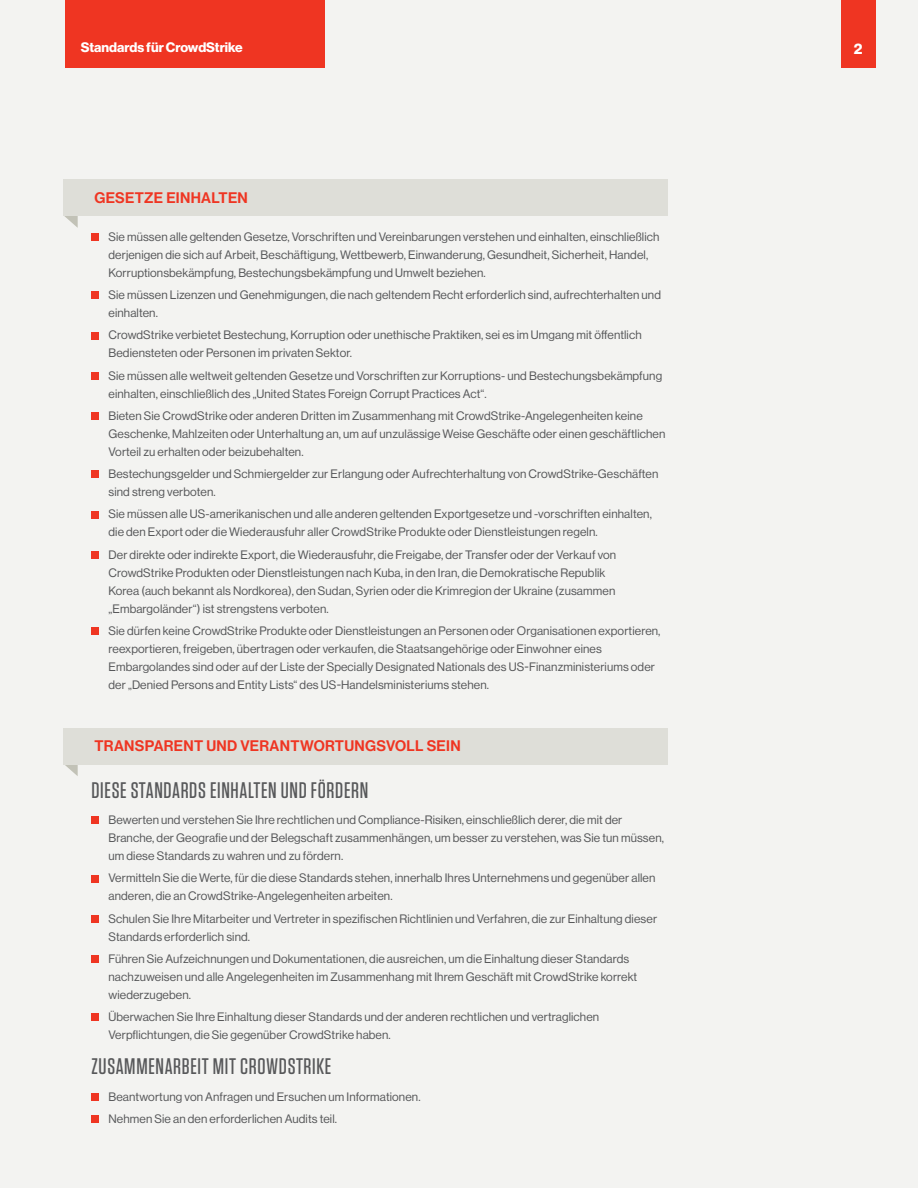
<style>
.page{position:relative;width:918px;height:1188px;background:#f3f3f1}
.page>*{position:absolute;margin:0;border:0;box-sizing:border-box;transform-origin:0 0}
.t1{font:500 22.5px "Tungsten";letter-spacing:.03em;color:#57585a}
.t2{font:500 15px "Haas Grot Disp 65";letter-spacing:.02em;color:#ef3522}
.t3{font:700 15px "Haas Grot Disp 75";color:#fff}
.t4{font:700 13.5px "Haas Grot Disp 75";color:#fff}
.t5{font:12px/18px "Haas Grot Disp 55 Roman";letter-spacing:.01em;color:#57585a}
</style>
<div class="page">
<div style="left:841px;top:0;width:34px;height:68px;background:#ef3522"></div>
<div style="left:65px;top:0;width:259px;height:68px;background:#ef3522"></div>
<svg style="left:64px;top:216px;width:14px;height:12px"></svg>
<div style="left:64px;top:180px;width:604px;height:36px;background:#deded8"></div>
<div style="left:92px;top:234px;width:7px;height:7px;background:#ef3522"></div>
<div style="left:92px;top:292px;width:7px;height:7px;background:#ef3522"></div>
<div style="left:92px;top:332px;width:7px;height:7px;background:#ef3522"></div>
<div style="left:92px;top:372px;width:7px;height:8px;background:#ef3522"></div>
<div style="left:92px;top:413px;width:7px;height:7px;background:#ef3522"></div>
<div style="left:92px;top:471px;width:7px;height:7px;background:#ef3522"></div>
<div style="left:92px;top:511px;width:7px;height:7px;background:#ef3522"></div>
<div style="left:92px;top:551px;width:7px;height:8px;background:#ef3522"></div>
<div style="left:92px;top:628px;width:7px;height:7px;background:#ef3522"></div>
<svg style="left:64px;top:764px;width:14px;height:12px"></svg>
<div style="left:64px;top:728px;width:604px;height:36px;background:#deded8"></div>
<div style="left:92px;top:817px;width:7px;height:7px;background:#ef3522"></div>
<div style="left:92px;top:875px;width:7px;height:7px;background:#ef3522"></div>
<div style="left:92px;top:915px;width:7px;height:8px;background:#ef3522"></div>
<div style="left:92px;top:955px;width:7px;height:8px;background:#ef3522"></div>
<div style="left:92px;top:1014px;width:7px;height:7px;background:#ef3522"></div>
<div style="left:92px;top:1093px;width:7px;height:8px;background:#ef3522"></div>
<div style="left:92px;top:1116px;width:7px;height:7px;background:#ef3522"></div>
<p class="t4" style="left:81px;top:40px;width:163px">Standards für CrowdStrike</p>
<p class="t3" style="left:854px;top:39px;width:10px">2</p>
<p class="t2" style="left:94px;top:189px;width:155px">GESETZE EINHALTEN</p>
<p class="t5" style="left:109px;top:228px;width:552px">Sie müssen alle geltenden Gesetze, Vorschriften und Vereinbarungen verstehen und einhalten, einschließlich derjenigen die sich auf Arbeit, Beschäftigung, Wettbewerb, Einwanderung, Gesundheit, Sicherheit, Handel,<br>Korruptionsbekämpfung, Bestechungsbekämpfung und Umwelt beziehen.</p>
<p class="t5" style="left:109px;top:286px;width:554px">Sie müssen Lizenzen und Genehmigungen, die nach geltendem Recht erforderlich sind, aufrechterhalten und einhalten.</p>
<p class="t5" style="left:109px;top:326px;width:535px">CrowdStrike verbietet Bestechung, Korruption oder unethische Praktiken, sei es im Umgang mit öffentlich<br>Bediensteten oder Personen im privaten Sektor.</p>
<p class="t5" style="left:109px;top:367px;width:555px">Sie müssen alle weltweit geltenden Gesetze und Vorschriften zur Korruptions- und Bestechungsbekämpfung einhalten, einschließlich des „United States Foreign Corrupt Practices Act“.</p>
<p class="t5" style="left:109px;top:407px;width:558px">Bieten Sie CrowdStrike oder anderen Dritten im Zusammenhang mit CrowdStrike-Angelegenheiten keine<br>Geschenke, Mahlzeiten oder Unterhaltung an, um auf unzulässige Weise Geschäfte oder einen geschäftlichen<br>Vorteil zu erhalten oder beizubehalten.</p>
<p class="t5" style="left:109px;top:465px;width:551px">Bestechungsgelder und Schmiergelder zur Erlangung oder Aufrechterhaltung von CrowdStrike-Geschäften sind streng verboten.</p>
<p class="t5" style="left:109px;top:505px;width:545px">Sie müssen alle US-amerikanischen und alle anderen geltenden Exportgesetze und -vorschriften einhalten, die den Export oder die Wiederausfuhr aller CrowdStrike Produkte oder Dienstleistungen regeln.</p>
<p class="t5" style="left:109px;top:546px;width:509px">Der direkte oder indirekte Export, die Wiederausfuhr, die Freigabe, der Transfer oder der Verkauf von CrowdStrike Produkten oder Dienstleistungen nach Kuba, in den Iran, die Demokratische Republik Korea (auch bekannt als Nordkorea), den Sudan, Syrien oder die Krimregion der Ukraine (zusammen „Embargoländer“) ist strengstens verboten.</p>
<p class="t5" style="left:109px;top:622px;width:554px">Sie dürfen keine CrowdStrike Produkte oder Dienstleistungen an Personen oder Organisationen exportieren, reexportieren, freigeben, übertragen oder verkaufen, die Staatsangehörige oder Einwohner eines Embargolandes sind oder auf der Liste der Specially Designated Nationals des US-Finanzministeriums oder der „Denied Persons and Entity Lists“ des US-Handelsministeriums stehen.</p>
<p class="t2" style="left:94px;top:737px;width:368px">TRANSPARENT UND VERANTWORTUNGSVOLL SEIN</p>
<p class="t1" style="left:92px;top:778px;width:278px">DIESE STANDARDS EINHALTEN UND FÖRDERN</p>
<p class="t5" style="left:109px;top:811px;width:557px">Bewerten und verstehen Sie Ihre rechtlichen und Compliance-Risiken, einschließlich derer, die mit der<br>Branche, der Geografie und der Belegschaft zusammenhängen, um besser zu verstehen, was Sie tun müssen, um diese Standards zu wahren und zu fördern.</p>
<p class="t5" style="left:109px;top:869px;width:548px">Vermitteln Sie die Werte, für die diese Standards stehen, innerhalb Ihres Unternehmens und gegenüber allen anderen, die an CrowdStrike-Angelegenheiten arbeiten.</p>
<p class="t5" style="left:109px;top:909px;width:550px">Schulen Sie Ihre Mitarbeiter und Vertreter in spezifischen Richtlinien und Verfahren, die zur Einhaltung dieser<br>Standards erforderlich sind.</p>
<p class="t5" style="left:109px;top:950px;width:530px">Führen Sie Aufzeichnungen und Dokumentationen, die ausreichen, um die Einhaltung dieser Standards nachzuweisen und alle Angelegenheiten im Zusammenhang mit Ihrem Geschäft mit CrowdStrike korrekt wiederzugeben.</p>
<p class="t5" style="left:109px;top:1008px;width:492px">Überwachen Sie Ihre Einhaltung dieser Standards und der anderen rechtlichen und vertraglichen<br>Verpflichtungen, die Sie gegenüber CrowdStrike haben.</p>
<p class="t1" style="left:92px;top:1055px;width:241px">ZUSAMMENARBEIT MIT CROWDSTRIKE</p>
<p class="t5" style="left:109px;top:1088px;width:314px">Beantwortung von Anfragen und Ersuchen um Informationen.</p>
<p class="t5" style="left:109px;top:1110px;width:230px">Nehmen Sie an den erforderlichen Audits teil.</p>
</div>
